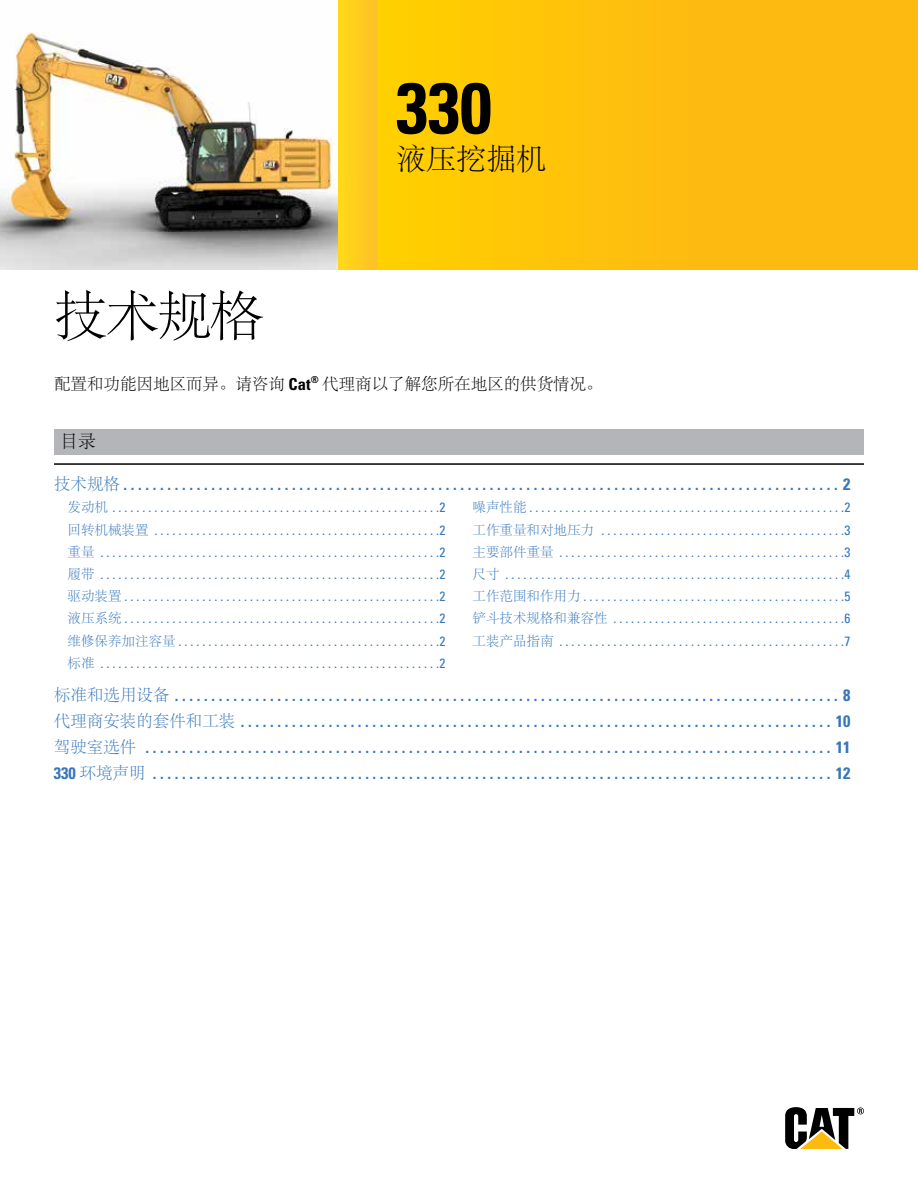
<style>
.page{position:relative;width:918px;height:1188px;background:#fff}
.page>*{position:absolute;margin:0;border:0;box-sizing:border-box;transform-origin:0 0}
.t1{font:700 condensed 72px "Univers LT Std";color:#000}
.t2{font:300 54px "Adobe Song Std";color:#000}
.t3{font:300 30px "Adobe Song Std";color:#000}
.t4{font:300 18px "Adobe Song Std";color:#000}
.t5{font:700 condensed 16.5px/26px "Univers LT Std";color:#3677bc;text-align:justify}
.t6{font:300 16.5px "Adobe Song Std";color:#000}
.t7{font:condensed 13.5px/22.2px "Univers LT Std";color:#3677bc;text-align:justify}
.s1{font-family:"Univers LT Std";font-weight:700;font-stretch:condensed}
.s2{font-family:"Adobe Song Std";font-weight:300;font-stretch:normal}
</style>
<div class="page">
<div style="left:378px;top:0;width:540px;height:270px;background:linear-gradient(to right,#ffcd02,#fdb516)"></div>
<div style="left:338px;top:0;width:40px;height:270px;background:#ffcd1e"></div>
<svg style="left:785px;top:1107px;width:79px;height:42px"></svg>
<img style="left:0;top:32px;width:338px;height:238px">
<div style="left:54px;top:429px;width:810px;height:26px;background:#b3b5b8"></div>
<hr style="left:54px;top:463px;width:810px;height:2px;background:#000">
<h2 class="t2" style="left:54px;top:287px;width:211px">技术规格</h2>
<h1 class="t1" style="left:396px;top:64px;width:97px">330</h1>
<h3 class="t3" style="left:396px;top:143px;width:151px">液压挖掘机</h3>
<p class="t6" style="left:54px;top:375px;width:550px">配置和功能因地区而异。请咨询 <span class="s1">Cat</span><sup>®</sup> 代理商以了解您所在地区的供货情况。</p>
<h3 class="t4" style="left:60px;top:432px;width:37px">目录</h3>
<p class="t5" style="left:54px;top:471px;width:798px"><span class="s2">技术规格</span>..................................................................................................2</p>
<p class="t7" style="left:68px;top:496px;width:379px"><span class="s2">发动机</span>.......................................................2<span class="s2">回转机械装置</span> . . . . . . . . . . . . . . . . . . . . . . . . . . . . . . . . . . . . . . . . . . . . . . . .2<span class="s2">重量</span> . . . . . . . . . . . . . . . . . . . . . . . . . . . . . . . . . . . . . . . . . . . . . . . . . . . . . . . . .2<span class="s2">履带</span> . . . . . . . . . . . . . . . . . . . . . . . . . . . . . . . . . . . . . . . . . . . . . . . . . . . . . . . . .2<span class="s2">驱动装置</span>.....................................................2<span class="s2">液压系统</span>.....................................................2<span class="s2">维修保养加注容量</span>............................................2<span class="s2">标准</span> . . . . . . . . . . . . . . . . . . . . . . . . . . . . . . . . . . . . . . . . . . . . . . . . . . . . . . . . .2</p>
<p class="t7" style="left:472px;top:496px;width:379px;text-align:left"><span class="s2">噪声性能</span>.....................................................2<span class="s2">工作重量和对地压力</span> .........................................3<span class="s2">主要部件重量</span> . . . . . . . . . . . . . . . . . . . . . . . . . . . . . . . . . . . . . . . . . . . . . . . .3<span class="s2">尺寸</span> . . . . . . . . . . . . . . . . . . . . . . . . . . . . . . . . . . . . . . . . . . . . . . . . . . . . . . . . .4<span class="s2">工作范围和作用力</span>............................................5<span class="s2">铲斗技术规格和兼容性</span> . . . . . . . . . . . . . . . . . . . . . . . . . . . . . . . . . . . . . . .6<span class="s2">工装产品指南</span> . . . . . . . . . . . . . . . . . . . . . . . . . . . . . . . . . . . . . . . . . . . . . . . .7</p>
<p class="t5" style="left:54px;top:682px;width:798px"><span class="s2">标准和选用设备</span>...........................................................................................8<span class="s2">代理商安装的套件和工装</span>.................................................................................10<span class="s2">驾驶室选件</span> ..............................................................................................11<br>330 <span class="s2">环境声明</span> . . . . . . . . . . . . . . . . . . . . . . . . . . . . . . . . . . . . . . . . . . . . . . . . . . . . . . . . . . . . . . . . . . . . . . . . . . . . . . . . . . . . . . . . . . . . . 12</p>
</div>
